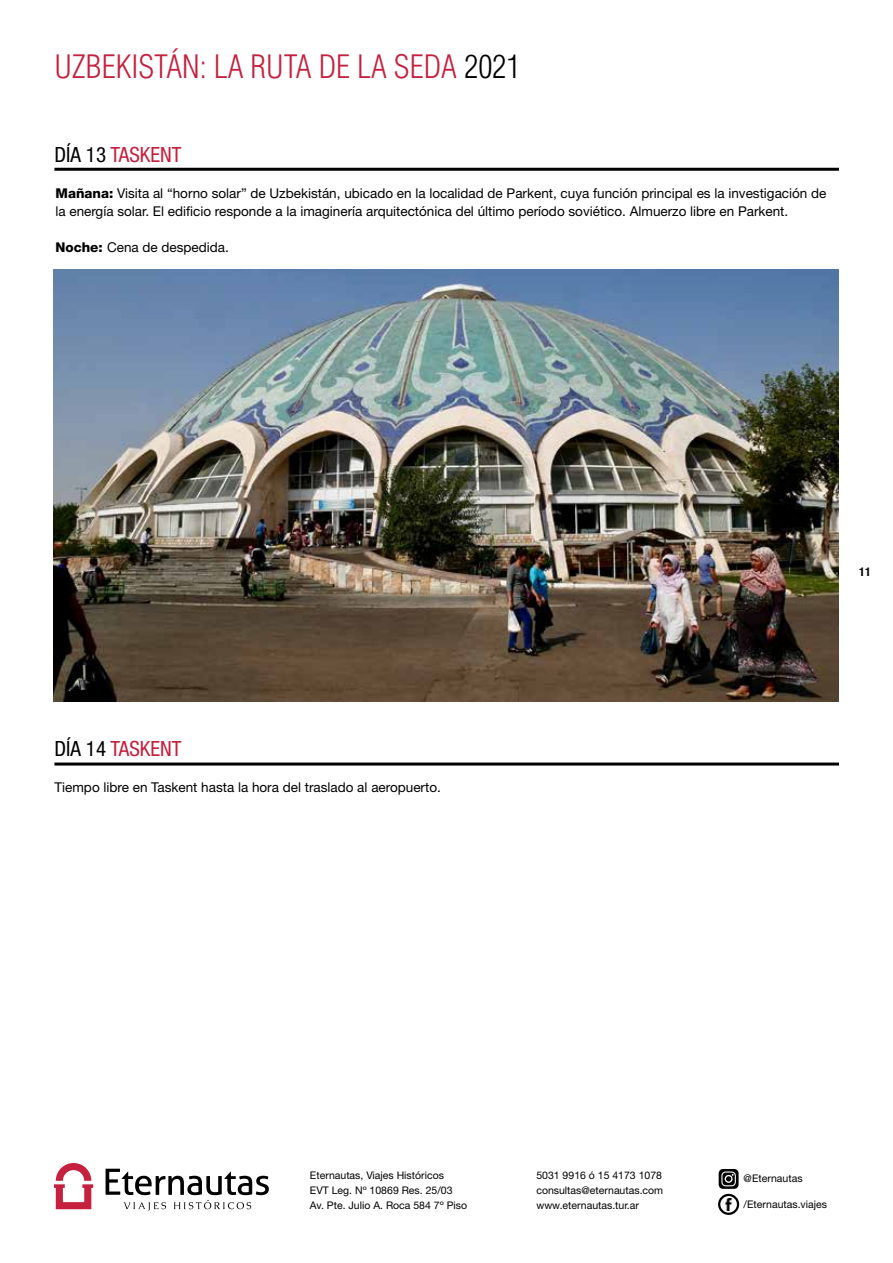
<style>
.page{position:relative;width:893px;height:1263px;background:#fff}
.page>*{position:absolute;margin:0;border:0;box-sizing:border-box;transform-origin:0 0}
.t1{font:300 condensed 31.5px "Helvetica LT Std";color:#c5203d}
.t2{font:condensed 21px "Helvetica Neue";color:#c5203d}
.t3{font:13.5px/18px "Helvetica Neue";color:#000}
.t4{font:700 condensed 12px "Helvetica Neue";color:#000}
.t5{font:10.5px/15px "Helvetica Neue";color:#000}
.s1{color:#000}
.s2{font-weight:800}
</style>
<div class="page">
<svg style="left:54px;top:1163px;width:39px;height:46px"></svg>
<svg style="left:106px;top:1169px;width:163px;height:42px"></svg>
<svg style="left:723px;top:1198px;width:12px;height:12px"></svg>
<div style="left:718px;top:1194px;width:21px;height:21px;border:2px solid #000;border-radius:50%"></div>
<svg style="left:719px;top:1169px;width:20px;height:20px"></svg>
<hr style="left:54px;top:168px;width:785px;height:3px;background:#000">
<hr style="left:54px;top:762px;width:785px;height:3px;background:#000">
<img style="left:54px;top:269px;width:785px;height:432px">
<h1 class="t1" style="left:54px;top:47px;width:467px">UZBEKISTÁN: LA RUTA DE LA SEDA <span class="s1">2021</span></h1>
<h2 class="t2" style="left:54px;top:142px;width:129px"><span class="s1">DÍA 13</span> TASKENT</h2>
<p class="t3" style="left:56px;top:184px;width:772px"><span class="s2">Mañana:</span> Visita al “horno solar” de Uzbekistán, ubicado en la localidad de Parkent, cuya función principal es la investigación de la energía solar. El edificio responde a la imaginería arquitectónica del último período soviético. Almuerzo libre en Parkent.</p>
<p class="t3" style="left:56px;top:238px;width:175px"><span class="s2">Noche:</span> Cena de despedida.</p>
<h2 class="t2" style="left:54px;top:736px;width:129px"><span class="s1">DÍA 14</span> TASKENT</h2>
<p class="t3" style="left:54px;top:778px;width:388px">Tiempo libre en Taskent hasta la hora del traslado al aeropuerto.</p>
<p class="t4" style="left:859px;top:564px;width:13px">11</p>
<p class="t5" style="left:310px;top:1168px;width:159px">Eternautas, Viajes Históricos<br>EVT Leg. Nº 10869 Res. 25/03<br>Av. Pte. Julio A. Roca 584 7º Piso</p>
<p class="t5" style="left:536px;top:1168px;width:128px;text-align:justify">5031 9916 ó 15 4173 1078 consultas@eternautas.com www.eternautas.tur.ar</p>
<p class="t5" style="left:744px;top:1171px;width:60px">@Eternautas</p>
<p class="t5" style="left:744px;top:1196px;width:85px">/Eternautas.viajes</p>
</div>
